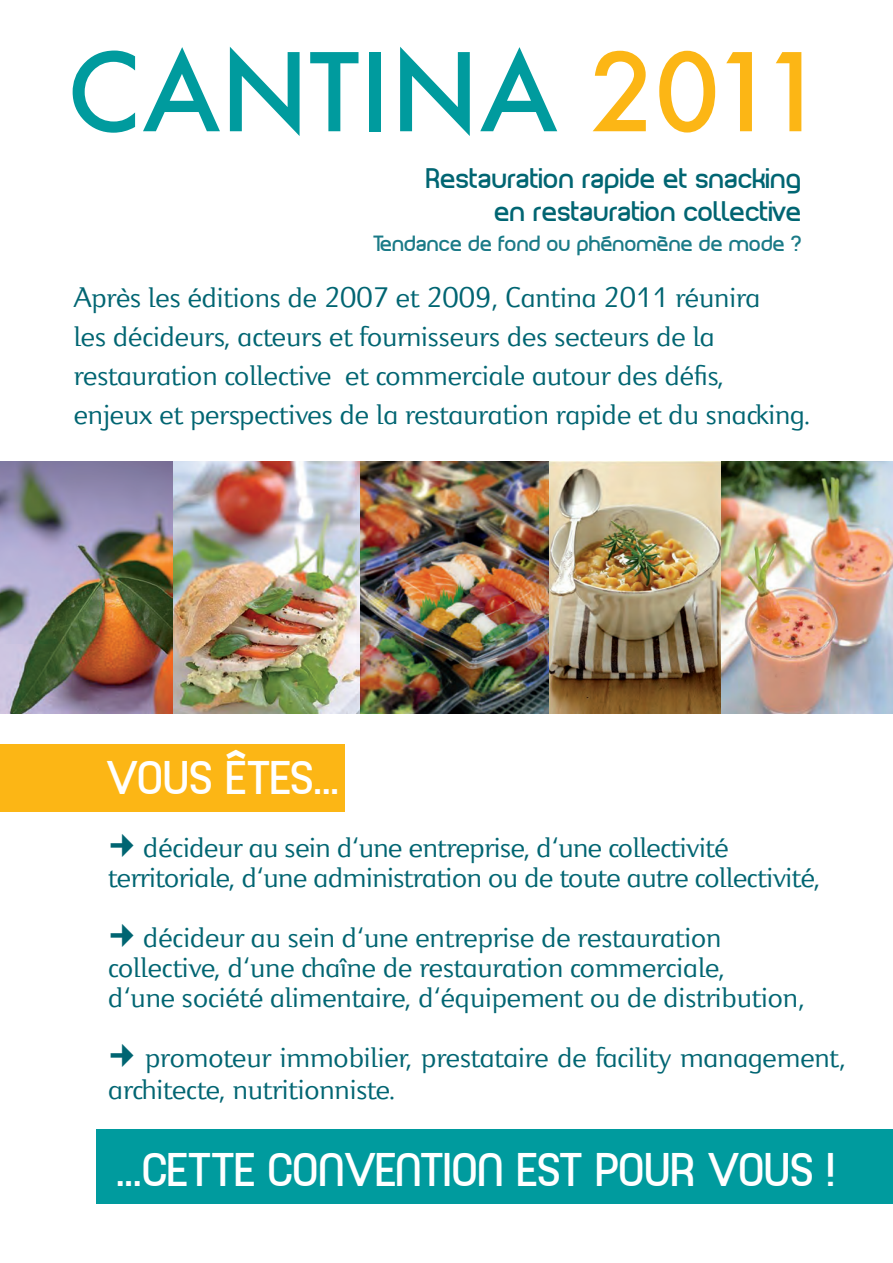
<style>
.page{position:relative;width:893px;height:1263px;background:#fff}
.page>*{position:absolute;margin:0;border:0;box-sizing:border-box;transform-origin:0 0}
.t1{font:500 105px "Futura";color:#009b9e}
.t2{font:45px "Planet Estyle";color:#fff}
.t3{font:31.5px/39px "Jeunesse Std";color:#006572}
.t4{font:27px/32.4px "Planet Estyle";color:#006572;text-align:right}
.t5{font:21px "Planet Estyle";color:#1a7a87}
.s1{color:#fcb615}
</style>
<div class="page">
<div style="left:97px;top:1129px;width:796px;height:74px;background:#009b9e"></div>
<div style="left:0;top:744px;width:345px;height:67px;background:#fcb615"></div>
<img style="left:0;top:461px;width:893px;height:252px">
<h1 class="t1" style="left:67px;top:20px;width:760px">CANTINA <span class="s1">2011</span></h1>
<p class="t4" style="left:426px;top:163px;width:377px">Restauration rapide et snacking en restauration collective</p>
<p class="t5" style="left:374px;top:229px;width:430px">Tendance de fond ou phénomène de mode ?</p>
<p class="t3" style="left:74px;top:277px;width:739px">Après les éditions de 2007 et 2009, Cantina 2011 réunira<br>les décideurs, acteurs et fournisseurs des secteurs de la restauration collective et commerciale autour des défis, enjeux et perspectives de la restauration rapide et du snacking.</p>
<h2 class="t2" style="left:108px;top:748px;width:234px">Vous êtes...</h2>
<p class="t3" style="left:108px;top:832px;width:714px;line-height:30px;text-indent:35px">décideur au sein d’une entreprise, d’une collectivité territoriale, d’une administration ou de toute autre collectivité,</p>
<p class="t3" style="left:108px;top:922px;width:698px;line-height:30px;text-indent:35px">décideur au sein d’une entreprise de restauration collective, d’une chaîne de restauration commerciale,<br>d’une société alimentaire, d’équipement ou de distribution,</p>
<p class="t3" style="left:108px;top:1041px;width:739px;line-height:32.4px;text-indent:37px">promoteur immobilier, prestataire de facility management, architecte, nutritionniste.</p>
<h2 class="t2" style="left:118px;top:1140px;width:720px">...cette convention est pour vous !</h2>
</div>
